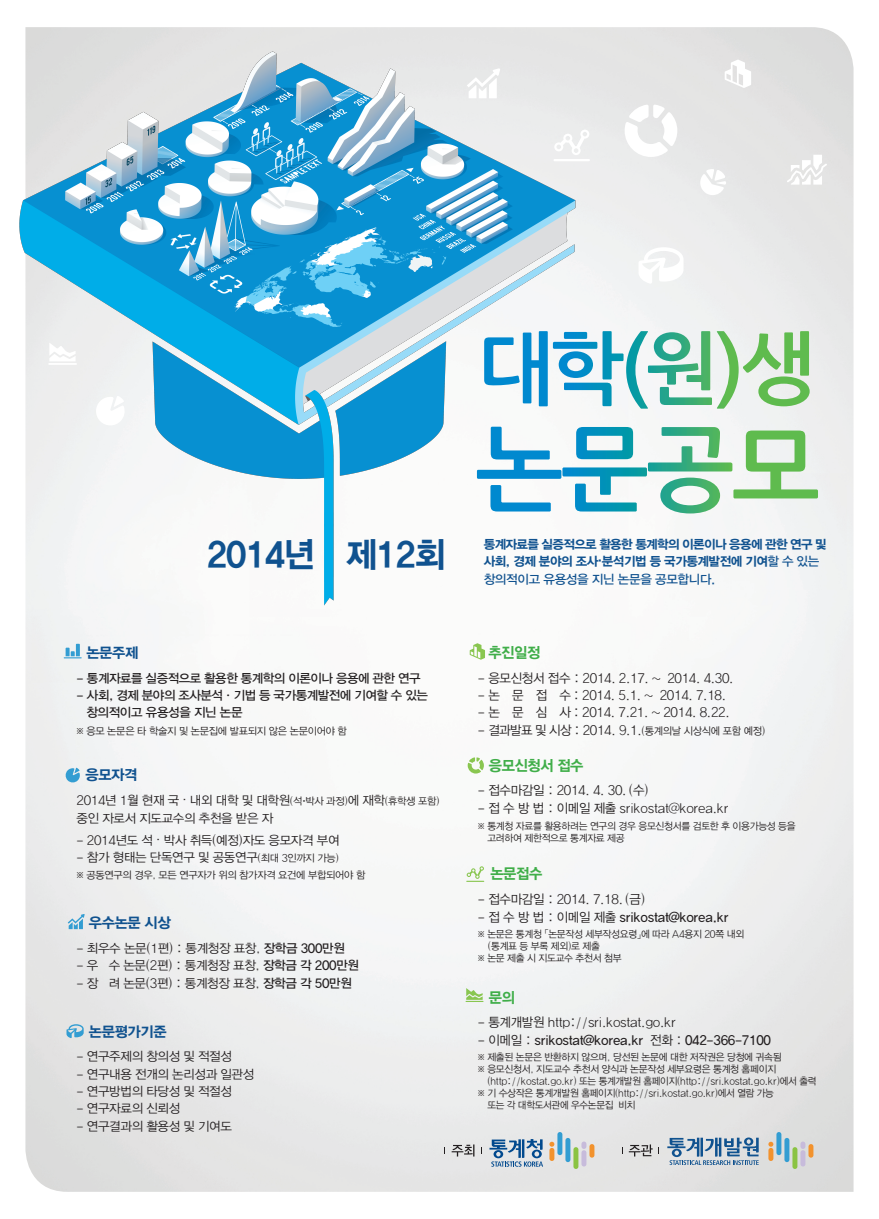
<style>
.page{position:relative;width:879px;height:1219px;background:#fff}
.page>*{position:absolute;margin:0;border:0;box-sizing:border-box;transform-origin:0 0}
.t1{font:35.05px "Yoon Gothic B";letter-spacing:-.03em;color:#10528f}
.t2{font:14.85px "Yoon Gothic B";letter-spacing:-.025em;color:#40ae49}
.t3{font:14.4px "Yoon Gothic B";letter-spacing:-.025em;color:#10528f}
.t4{font:12.85px "Yoon Gothic L";letter-spacing:-.025em;color:#231f20}
.t5{font:12.85px "Yoon Gothic M";letter-spacing:-.025em;color:#231f20}
.t6{font:12.85px "Yoon Gothic L";letter-spacing:-.05em;color:#231f20}
.t7{font:12.55px "Yoon Gothic B";letter-spacing:-.035em;color:#10528f}
.t8{font:12.55px "Yoon Gothic M";letter-spacing:-.025em;color:#10528f}
.t9{font:12.5px/17.3px "Yoon Gothic L";letter-spacing:-.025em;color:#231f20}
.t10{font:12.5px/17.4px "Yoon Gothic M";letter-spacing:-.035em;color:#231f20}
.t11{font:12.4px "Yoon Gothic B";letter-spacing:-.05em;color:#10528f}
.t12{font:10.1px "Yoon Gothic L";letter-spacing:-.025em;color:#231f20}
.t13{font:9.9px/11.9px "Yoon Gothic L";letter-spacing:-.025em;color:#231f20}
.t14{font:9.9px "Yoon Gothic L";letter-spacing:-.025em;color:#231f20;scale:.95 1}
.s1{font-size:10.1px}
.s2{font-family:"Yoon Gothic M";font-size:10.1px}
.s3{font-family:"Yoon Gothic M"}
.s4{font-size:10px}
.s5{font-size:10.4px}
.s6{font-family:"Yoon Gothic L"}
</style>
<div class="page">
<img style="left:25px;top:27px;width:828px;height:1165px">
<img style="left:19px;top:27px;width:573px;height:589px">
<svg style="left:64px;top:644px;width:18px;height:14px"></svg>
<svg style="left:65px;top:768px;width:15px;height:15px"></svg>
<svg style="left:68px;top:914px;width:17px;height:15px"></svg>
<svg style="left:66px;top:1024px;width:18px;height:14px"></svg>
<svg style="left:624px;top:104px;width:53px;height:53px"></svg>
<svg style="left:553px;top:130px;width:37px;height:31px"></svg>
<svg style="left:638px;top:247px;width:45px;height:37px"></svg>
<svg style="left:467px;top:68px;width:33px;height:30px"></svg>
<svg style="left:787px;top:155px;width:40px;height:30px"></svg>
<svg style="left:700px;top:169px;width:26px;height:26px"></svg>
<svg style="left:724px;top:60px;width:27px;height:28px"></svg>
<svg style="left:95px;top:396px;width:31px;height:31px"></svg>
<svg style="left:48px;top:343px;width:29px;height:22px"></svg>
<svg style="left:452px;top:1144px;width:22px;height:12px"></svg>
<svg style="left:489px;top:1139px;width:54px;height:28px;background:#91abc5"></svg>
<div style="left:581px;top:1150px;width:5px;height:16px;background:#c7bbdb;border-radius:2px"></div>
<div style="left:581px;top:1141px;width:5px;height:8px;background:#c7bbdb;border-radius:2px"></div>
<div style="left:589px;top:1144px;width:5px;height:14px;background:#f2922d;border-radius:2px"></div>
<div style="left:557px;top:1132px;width:5px;height:23px;background:#339dd2;border-radius:2px"></div>
<div style="left:565px;top:1138px;width:5px;height:24px;background:#339dd2;border-radius:2px"></div>
<div style="left:573px;top:1147px;width:5px;height:22px;background:#8bc342;border-radius:2px"></div>
<div style="left:549px;top:1148px;width:5px;height:13px;background:#f2922d;border-radius:2px"></div>
<svg style="left:549px;top:1142px;width:5px;height:5px"></svg>
<div style="left:800px;top:1150px;width:5px;height:16px;background:#c7bbdb;border-radius:2px"></div>
<div style="left:800px;top:1141px;width:5px;height:8px;background:#c7bbdb;border-radius:2px"></div>
<div style="left:808px;top:1144px;width:5px;height:14px;background:#f2922d;border-radius:2px"></div>
<div style="left:776px;top:1132px;width:5px;height:23px;background:#339dd2;border-radius:2px"></div>
<div style="left:784px;top:1138px;width:5px;height:24px;background:#339dd2;border-radius:2px"></div>
<div style="left:792px;top:1147px;width:5px;height:22px;background:#8bc342;border-radius:2px"></div>
<div style="left:768px;top:1148px;width:5px;height:13px;background:#f2922d;border-radius:2px"></div>
<svg style="left:768px;top:1142px;width:5px;height:5px"></svg>
<svg style="left:667px;top:1137px;width:91px;height:28px;background:#94acc2"></svg>
<svg style="left:629px;top:1144px;width:23px;height:12px"></svg>
<svg style="left:470px;top:643px;width:15px;height:17px"></svg>
<svg style="left:468px;top:757px;width:16px;height:16px"></svg>
<svg style="left:466px;top:866px;width:18px;height:16px"></svg>
<svg style="left:465px;top:988px;width:18px;height:14px"></svg>
<svg style="left:477px;top:427px;width:341px;height:86px"></svg>
<svg style="left:484px;top:331px;width:325px;height:78px"></svg>
<h1 class="t1" style="left:207px;top:523px;width:241px">2014년 제12회</h1>
<p class="t3" style="left:86px;top:640px;width:53px">논문주제</p>
<p class="t10" style="left:77px;top:668px;width:345px">- 통계자료를 실증적으로 활용한 통계학의 이론이나 응용에 관한 연구</p>
<p class="t10" style="left:86px;top:685px;width:343px;text-indent:-10px">- 사회, 경제 분야의 조사분석ㆍ기법 등 국가통계발전에 기여할 수 있는 창의적이고 유용성을 지닌 논문</p>
<p class="t12" style="left:77px;top:722px;width:272px">※ 응모 논문은 타 학술지 및 논문집에 발표되지 않은 논문이어야 함</p>
<p class="t3" style="left:85px;top:762px;width:53px">응모자격</p>
<p class="t9" style="left:77px;top:790px;width:365px">2014년 1월 현재 국 . 내외 대학 및 대학원<span class="s1">(석</span><span class="s2">·</span><span class="s1">박사 과정)</span>에 재학<span class="s1">(휴학생 포함) </span>중인 자로서 지도교수의 추천을 받은 자</p>
<p class="t9" style="left:77px;top:830px;width:264px">- 2014년도 석 . 박사 취득(예정)자도 응모자격 부여</p>
<p class="t9" style="left:77px;top:847px;width:264px">- 참가 형태는 단독연구 및 공동연구<span class="s1">(최대 3인까지 가능)</span></p>
<p class="t12" style="left:77px;top:867px;width:290px">※ 공동연구의 경우, 모든 연구자가 위의 참가자격 요건에 부합되어야 함</p>
<p class="t3" style="left:89px;top:910px;width:83px">우수논문 시상</p>
<p class="t9" style="left:77px;top:938px;width:270px">- 최우수 논문(1편) : 통계청장 표창, <span class="s3">장학금 300만원</span></p>
<p class="t9" style="left:77px;top:955px;width:284px">- 우 수 논문(2편) : 통계청장 표창, <span class="s3">장학금 각 200만원</span></p>
<p class="t9" style="left:77px;top:973px;width:277px">- 장 려 논문(3편) : 통계청장 표창, <span class="s3">장학금 각 50만원</span></p>
<p class="t3" style="left:89px;top:1018px;width:79px">논문평가기준</p>
<p class="t9" style="left:77px;top:1046px;width:157px">- 연구주제의 창의성 및 적절성</p>
<p class="t9" style="left:77px;top:1064px;width:179px">- 연구내용 전개의 논리성과 일관성</p>
<p class="t9" style="left:77px;top:1081px;width:157px">- 연구방법의 타당성 및 적절성</p>
<p class="t9" style="left:77px;top:1098px;width:105px">- 연구자료의 신뢰성</p>
<p class="t9" style="left:77px;top:1116px;width:157px">- 연구결과의 활용성 및 기여도</p>
<p class="t11" style="left:484px;top:533px;width:344px">통계자료를 실증적으로 활용한 통계학의 이론이나 응용에 관한 연구 및</p>
<p class="t7" style="left:484px;top:550px;width:337px">사회, 경제 분야의 조사.분석기법 등 국가통계발전에 기여<span class="s3">할 수 있는</span></p>
<p class="t8" style="left:484px;top:568px;width:233px">창의적이고 유용성을 지닌 논문을 공모합니다.</p>
<p class="t2" style="left:488px;top:639px;width:53px">추진일정</p>
<p class="t4" style="left:478px;top:667px;width:257px">- 응모신청서 접수 : 2014. 2.17. <span class="s4">~</span> 2014. 4.30.</p>
<p class="t4" style="left:478px;top:684px;width:250px">- 논 문 접 수 : 2014. 5.1. <span class="s4">~</span> 2014. 7.18.</p>
<p class="t4" style="left:478px;top:701px;width:253px">- 논 문 심 사 : 2014. 7.21. <span class="s4">~</span> 2014. 8.22.</p>
<p class="t6" style="left:478px;top:719px;width:289px">- 결과발표 및 시상 : 2014. 9.1.<span class="s5">(통계의날 시상식에 포함 예정)</span></p>
<p class="t2" style="left:489px;top:752px;width:96px">응모신청서 접수</p>
<p class="t4" style="left:478px;top:779px;width:172px">- 접수마감일 : 2014. 4. 30. (수)</p>
<p class="t4" style="left:478px;top:797px;width:252px">- 접 수 방 법 : 이메일 제출 srikostat@korea.kr</p>
<p class="t13" style="left:487px;top:819px;width:310px;text-indent:-9px">※ 통계청 자료를 활용하려는 연구의 경우 응모신청서를 검토한 후 이용가능성 등을 고려하여 제한적으로 통계자료 제공</p>
<p class="t2" style="left:490px;top:861px;width:53px">논문접수</p>
<p class="t4" style="left:478px;top:888px;width:169px">- 접수마감일 : 2014. 7.18. (금)</p>
<p class="t5" style="left:478px;top:905px;width:252px"><span class="s6">- 접 수 방 법 : 이메일 제출</span> srikostat@korea.kr</p>
<p class="t13" style="left:478px;top:927px;width:268px">※ 논문은 통계청 「논문작성 세부작성요령」에 따라 A4용지 20쪽 내외</p>
<p class="t13" style="left:488px;top:939px;width:114px">(통계표 등 부록 제외)로 제출</p>
<p class="t13" style="left:478px;top:951px;width:145px">※ 논문 제출 시 지도교수 추천서 첨부</p>
<p class="t2" style="left:489px;top:984px;width:28px">문의</p>
<p class="t4" style="left:478px;top:1011px;width:200px">- 통계개발원 http://sri.kostat.go.kr</p>
<p class="t5" style="left:478px;top:1028px;width:294px"><span class="s6">- 이메일 :</span> srikostat@korea.kr <span class="s6">전화 :</span> 042-366-7100</p>
<p class="t13" style="left:478px;top:1050px;width:305px">※ 제출된 논문은 반환하지 않으며, 당선된 논문에 대한 저작권은 당청에 귀속됨</p>
<p class="t13" style="left:478px;top:1062px;width:300px">※ 응모신청서, 지도교수 추천서 양식과 논문작성 세부요령은 통계청 홈페이지</p>
<p class="t14" style="left:487px;top:1073px;width:348px">(http://kostat.go.kr) 또는 통계개발원 홈페이지(http://sri.kostat.go.kr)에서 출력</p>
<p class="t13" style="left:478px;top:1086px;width:297px">※ 기 수상작은 통계개발원 홈페이지(http://sri.kostat.go.kr)에서 열람 가능</p>
<p class="t14" style="left:487px;top:1096px;width:157px">또는 각 대학도서관에 우수논문집 비치</p>
</div>
